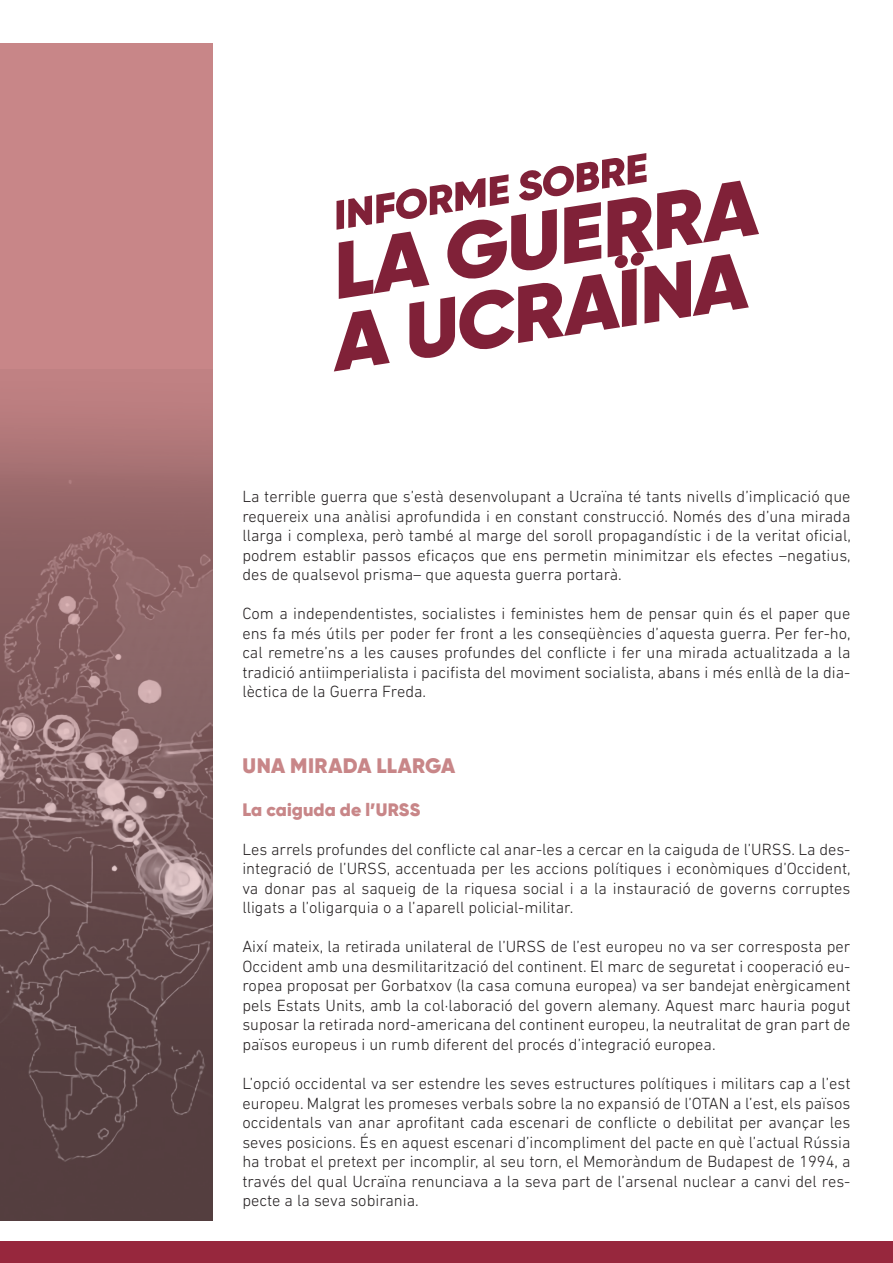
<style>
.page{position:relative;width:893px;height:1263px;background:#fff}
.page>*{position:absolute;margin:0;border:0;box-sizing:border-box;transform-origin:0 0}
.TITULAR_H1{font:900 21px "Gilroy";letter-spacing:.01em;color:#c88688}
.TITULAR_H1-2{font:900 18px "Gilroy";letter-spacing:.005em;color:#c88688}
.TEXT_bàsic{font:300 16.5px/19.5px "DIN Next LT Pro";color:#231f20;text-align:justify}
</style>
<div class="page">
<div style="left:0;top:1242px;width:893px;height:21px;background:#97273d"></div>
<div style="left:0;top:43px;width:213px;height:1177px;background:#c88688"></div>
<svg style="left:334px;top:153px;width:425px;height:218px"></svg>
<img style="left:0;top:392px;width:213px;height:828px">
<p class="TEXT_bàsic" style="left:242px;top:487px;width:610px">La terrible guerra que s’està desenvolupant a Ucraïna té tants nivells d’implicació que requereix una anàlisi aprofundida i en constant construcció. Només des d’una mirada llarga i complexa, però també al marge del soroll propagandístic i de la veritat oficial, podrem establir passos eficaços que ens permetin minimitzar els efectes –negatius, des de qualsevol prisma– que aquesta guerra portarà.</p>
<p class="TEXT_bàsic" style="left:242px;top:604px;width:610px">Com a independentistes, socialistes i feministes hem de pensar quin és el paper que ens fa més útils per poder fer front a les conseqüències d’aquesta guerra. Per fer-ho, cal remetre’ns a les causes profundes del conflicte i fer una mirada actualitzada a la tradició antiimperialista i pacifista del moviment socialista, abans i més enllà de la dia&shy;lèctica de la Guerra Freda.</p>
<p class="TITULAR_H1" style="left:242px;top:752px;width:214px">UNA MIRADA LLARGA</p>
<p class="TITULAR_H1-2" style="left:242px;top:798px;width:179px">La caiguda de l’URSS</p>
<p class="TEXT_bàsic" style="left:242px;top:839px;width:610px">Les arrels profundes del conflicte cal anar-les a cercar en la caiguda de l’URSS. La des&shy;integració de l’URSS, accentuada per les accions polítiques i econòmiques d’Occident, va donar pas al saqueig de la riquesa social i a la instauració de governs corruptes lligats a l’oligarquia o a l’aparell policial-militar.</p>
<p class="TEXT_bàsic" style="left:242px;top:937px;width:610px">Així mateix, la retirada unilateral de l’URSS de l’est europeu no va ser corresposta per Occident amb una desmilitarització del continent. El marc de seguretat i cooperació eu&shy;ropea proposat per Gorbatxov (la casa comuna europea) va ser bandejat enèrgicament pels Estats Units, amb la col·laboració del govern alemany. Aquest marc hauria pogut suposar la retirada nord-americana del continent europeu, la neutralitat de gran part de països europeus i un rumb diferent del procés d’integració europea.</p>
<p class="TEXT_bàsic" style="left:242px;top:1073px;width:610px">L’opció occidental va ser estendre les seves estructures polítiques i militars cap a l’est europeu. Malgrat les promeses verbals sobre la no expansió de l’OTAN a l’est, els països occidentals van anar aprofitant cada escenari de conflicte o debilitat per avançar les seves posicions. És en aquest escenari d’incompliment del pacte en què l’actual Rússia ha trobat el pretext per incomplir, al seu torn, el Memoràndum de Budapest de 1994, a través del qual Ucraïna renunciava a la seva part de l’arsenal nuclear a canvi del res&shy;pecte a la seva sobirania.</p>
</div>
